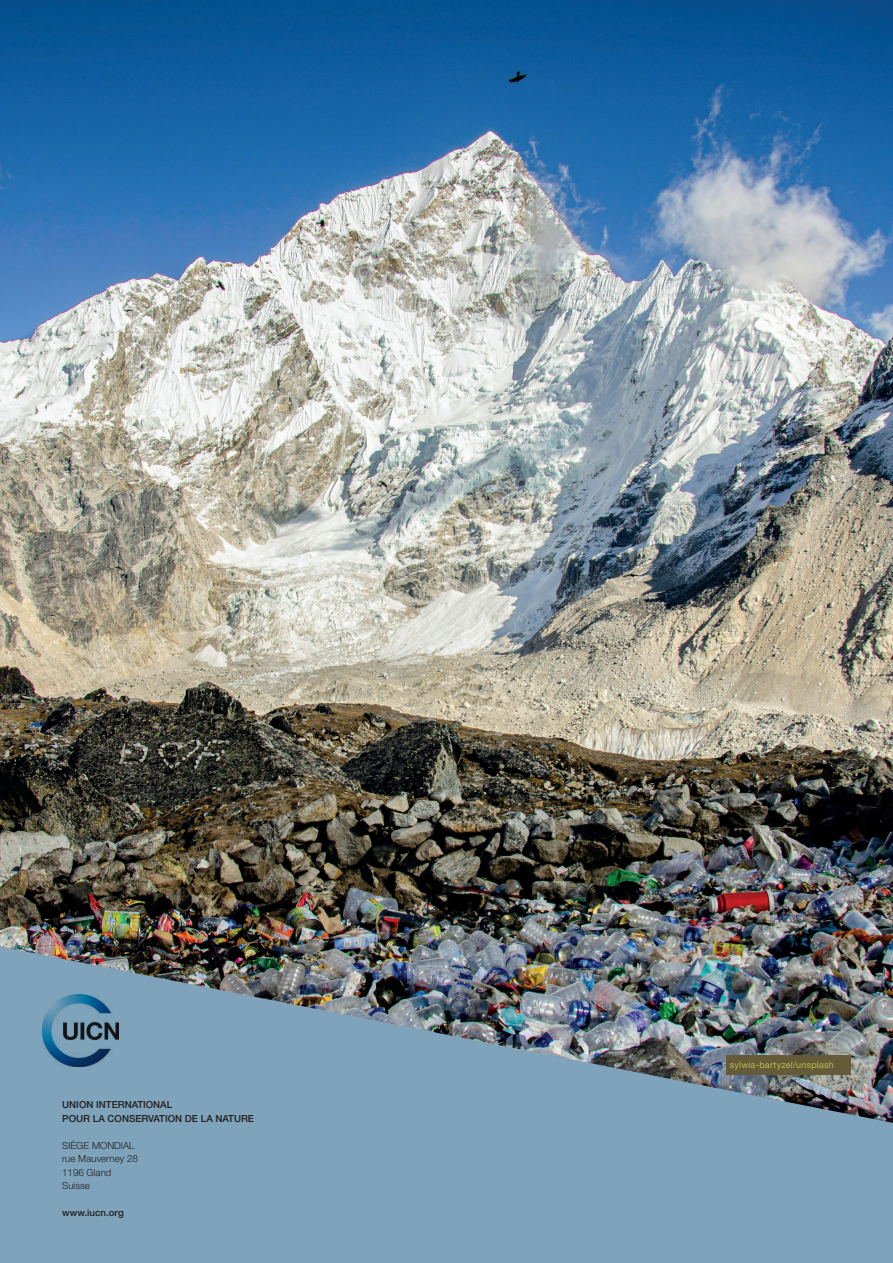
<style>
.page{position:relative;width:893px;height:1263px;background:#fff}
.page>*{position:absolute;margin:0;border:0;box-sizing:border-box;transform-origin:0 0}
.t1{font:500 9.75px/13.5px "Helvetica Neue LT Std";color:#231f20}
.t2{font:300 9.75px/13.5px "Helvetica Neue LT Std";color:#231f20}
.t3{font:9px "Helvetica Neue LT Std";letter-spacing:.025em;color:#b9be50}
</style>
<div class="page">
<div style="left:0;top:299px;width:893px;height:964px;background:#7ea3ba"></div>
<img style="left:0;top:0;width:893px;height:1123px">
<img style="left:43px;top:994px;width:75px;height:72px">
<div style="left:726px;top:1055px;width:124px;height:20px;background:#655b39"></div>
<p class="t1" style="left:62px;top:1098px;width:193px">UNION INTERNATIONAL<br>POUR LA CONSERVATION DE LA NATURE</p>
<p class="t2" style="left:62px;top:1138px;width:77px">SIÈGE MONDIAL rue Mauverney 28<br>1196 Gland<br>Suisse</p>
<p class="t1" style="left:62px;top:1206px;width:63px">www.iucn.org</p>
<p class="t3" style="left:730px;top:1060px;width:105px">sylwia-bartyzel/unsplash</p>
</div>
